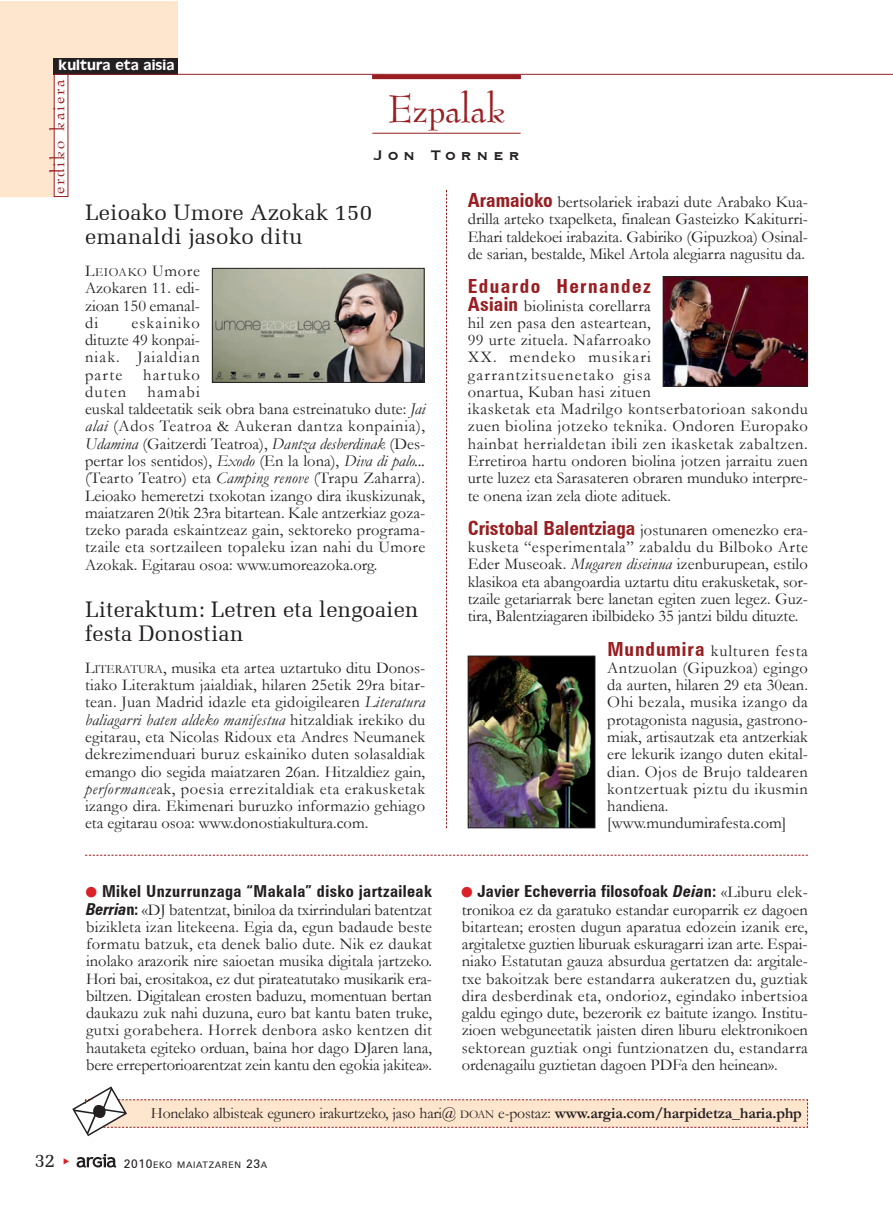
<style>
.page{position:relative;width:893px;height:1212px;background:#fff}
.page>*{position:absolute;margin:0;border:0;box-sizing:border-box;transform-origin:0 0}
.t1{font:45px "Bernadette";color:#981e21}
.t2{font:22.5px/24px "Memoir";letter-spacing:-.005em;color:#231f20}
.t3{font:21px "Bernadette";letter-spacing:.09em;color:#981e21}
.t4{font:700 19.5px "Zurich Cn BT";letter-spacing:.075em;color:#981e21}
.t5{font:19.5px "Memoir";color:#231f20}
.t6{font:18px "Copprpl Goth Bd BT";letter-spacing:.255em;color:#231f20}
.t7{font:16.5px/17.2px "Garamond";letter-spacing:.01em;color:#231f20;text-align:justify}
.t8{font:700 16.5px "Zurich Cn BT";letter-spacing:.025em;color:#231f20}
.t9{font:16.5px "Garamond";letter-spacing:.07em;color:#231f20}
.t10{font:15.75px "Garamond";letter-spacing:-.015em;color:#231f20}
.t11{font:15px "Antique Olive";letter-spacing:.005em;color:#fff}
.t12{font:9px "Zurich BT";letter-spacing:.075em;color:#231f20}
.s1{font-size:12.3px}
.s2{font-style:italic}
.s3{font-family:"Zurich Cn BT";font-weight:700;font-size:19.5px;color:#981e21}
.s4{color:#da2128}
.s5{font-family:"Zurich Cn BT";font-weight:700;font-style:italic}
.s6{font-family:"Zurich Cn BT";font-weight:700}
.s7{font-family:"Garamond";font-weight:400}
.s8{font-size:11.85px}
.s9{font-weight:700}
.s10{font-size:12px}
</style>
<div class="page">
<svg style="left:77px;top:1154px;width:39px;height:13px"></svg>
<div style="left:0;top:1px;width:178px;height:59px;background:#fee6ce"></div>
<div style="left:0;top:1px;width:61px;height:196px;background:#fee6ce"></div>
<div style="left:54px;top:74px;width:14px;height:123px;background:#fff"></div>
<div style="left:54px;top:58px;width:124px;height:16px;background:#231f20"></div>
<hr style="left:372px;top:133px;width:149px;height:1px;background:#981e21">
<hr style="left:372px;top:75px;width:149px;height:4px;background:#981e21">
<hr style="left:54px;top:74px;width:838px;height:1px;background:#981e21">
<svg style="left:72px;top:1086px;width:736px;height:50px"></svg>
<svg style="left:446px;top:190px;width:1px;height:638px"></svg>
<svg style="left:85px;top:855px;width:723px;height:1px"></svg>
<img style="left:665px;top:278px;width:141px;height:107px">
<div style="left:663px;top:276px;width:145px;height:111px;border:1px solid #231f20"></div>
<img style="left:214px;top:270px;width:209px;height:111px">
<div style="left:212px;top:268px;width:213px;height:115px;border:1px solid #231f20"></div>
<img style="left:470px;top:658px;width:123px;height:168px">
<div style="left:468px;top:656px;width:127px;height:172px;border:1px solid #231f20"></div>
<p class="t11" style="left:59px;top:60px;width:117px">kultura eta aisia</p>
<p class="t3" style="left:48px;top:194px;width:116px;rotate:-90deg">erdiko kaiera</p>
<h1 class="t1" style="left:388px;top:86px;width:119px">Ezpalak</h1>
<p class="t6" style="left:373px;top:145px;width:148px">Jon Torner</p>
<h2 class="t2" style="left:85px;top:200px;width:289px">Leioako Umore Azokak 150 emanaldi jasoko ditu</h2>
<p class="t7" style="left:85px;top:263px;width:116px">L<span class="s1">EIOAKO</span> Umore Azokaren 11. edi&shy;zioan 150 emanal&shy;di</p>
<p class="t7" style="left:85px;top:314px;width:116px;text-indent:46px">eskainiko dituzte 49 konpai&shy;niak. Jaialdian parte</p>
<p class="t9" style="left:143px;top:365px;width:58px">hartuko</p>
<p class="t7" style="left:85px;top:383px;width:342px;text-align:left;text-indent:62px">hamabi<br>euskal taldeetatik seik obra bana estreinatuko dute: <span class="s2">Jai alai</span> (Ados Teatroa &amp; Aukeran dantza konpainia), <span class="s2">Udamina</span> (Gaitzerdi Teatroa), <span class="s2">Dantza desberdinak</span> (Des&shy;pertar los sentidos), <span class="s2">Exodo</span> (En la lona), <span class="s2">Diva di palo... </span>(Tearto Teatro) eta <span class="s2">Camping renove</span> (Trapu Zaharra).<br>Leioako hemeretzi txokotan izango dira ikuskizunak, maiatzaren 20tik 23ra bitartean. Kale antzerkiaz goza&shy;tzeko parada eskaintzeaz gain, sektoreko programa&shy;tzaile eta sortzaileen topaleku izan nahi du Umore Azokak. Egitarau osoa: www.umoreazoka.org.</p>
<p class="t7" style="left:85px;top:383px;width:43px">duten</p>
<h2 class="t2" style="left:85px;top:597px;width:335px">Literaktum: Letren eta lengoaien festa Donostian</h2>
<p class="t7" style="left:85px;top:659px;width:342px">L<span class="s1">ITERATURA</span>, musika eta artea uztartuko ditu Donos&shy;tiako Literaktum jaialdiak, hilaren 25etik 29ra bitar&shy;tean. Juan Madrid idazle eta gidoigilearen <span class="s2">Literatura baliagarri baten aldeko manifestua</span> hitzaldiak irekiko du egitarau, eta Nicolas Ridoux eta Andres Neumanek dekrezimenduari buruz eskainiko duten solasaldiak emango dio segida maiatzaren 26an. Hitzaldiez gain, <span class="s2">performance</span>ak, poesia errezitaldiak eta erakusketak izango dira. Ekimenari buruzko informazio gehiago eta egitarau osoa: www.donostiakultura.com.</p>
<p class="t7" style="left:468px;top:194px;width:342px"><span class="s3">Aramaioko</span> bertsolariek irabazi dute Arabako Kua&shy;drilla arteko txapelketa, finalean Gasteizko Kakiturri-Ehari taldekoei irabazita. Gabiriko (Gipuzkoa) Osinal&shy;de sarian, bestalde, Mikel Artola alegiarra nagusitu da.</p>
<p class="t4" style="left:468px;top:275px;width:185px">Eduardo Hernandez</p>
<p class="t7" style="left:468px;top:297px;width:342px;text-align:left"><span class="s3">Asiain</span> biolinista corellarra<br>hil zen pasa den asteartean,<br>99 urte zituela. Nafarroako<br>XX. mendeko musikari<br>garrantzitsuenetako gisa<br>onartua, Kuban hasi zituen<br>ikasketak eta Madrilgo kontserbatorioan sakondu zuen biolina jotzeko teknika. Ondoren Europako hainbat herrialdetan ibili zen ikasketak zabaltzen.<br>Erretiroa hartu ondoren biolina jotzen jarraitu zuen urte luzez eta Sarasateren obraren munduko interpre&shy;te onena izan zela diote adituek.</p>
<p class="t7" style="left:468px;top:521px;width:342px"><span class="s3">Cristobal Balentziaga</span> jostunaren omenezko era&shy;kusketa “esperimentala” zabaldu du Bilboko Arte Eder Museoak. <span class="s2">Mugaren diseinua</span> izenburupean, estilo klasikoa eta abangoardia uztartu ditu erakusketak, sor&shy;tzaile getariarrak bere lanetan egiten zuen legez. Guz&shy;tira, Balentziagaren ibilbideko 35 jantzi bildu dituzte.</p>
<p class="t7" style="left:607px;top:642px;width:202px;text-align:left"><span class="s3">Mundumira</span> kulturen festa<br>Antzuolan (Gipuzkoa) egingo da aurten, hilaren 29 eta 30ean.<br>Ohi bezala, musika izango da protagonista nagusia, gastrono&shy;miak, artisautzak eta antzerkiak ere lekurik izango duten ekital&shy;dian. Ojos de Brujo taldearen kontzertuak piztu du ikusmin handiena. [www.mundumirafesta.com]</p>
<p class="t8" style="left:86px;top:881px;width:347px"><span class="s4">●</span> Mikel Unzurrunzaga “Makala” disko jartzaileak</p>
<p class="t7" style="left:86px;top:901px;width:348px"><span class="s5">Berria</span><span class="s6">n:</span> «DJ batentzat, biniloa da txirrindulari batentzat bizikleta izan litekeena. Egia da, egun badaude beste formatu batzuk, eta denek balio dute. Nik ez daukat inolako arazorik nire saioetan musika digitala jartzeko.<br>Hori bai, erositakoa, ez dut pirateatutako musikarik era&shy;biltzen. Digitalean erosten baduzu, momentuan bertan daukazu zuk nahi duzuna, euro bat kantu baten truke, gutxi gorabehera. Horrek denbora asko kentzen dit hautaketa egiteko orduan, baina hor dago DJaren lana, bere errepertorioarentzat zein kantu den egokia jakitea».</p>
<p class="t8" style="left:462px;top:881px;width:347px"><span class="s4">●</span> Javier Echeverria filosofoak <span class="s2">Deia</span>n: <span class="s7">«Liburu elek-</span></p>
<p class="t7" style="left:462px;top:901px;width:348px">tronikoa ez da garatuko estandar europarrik ez dagoen bitartean; erosten dugun aparatua edozein izanik ere, argitaletxe guztien liburuak eskuragarri izan arte. Espai&shy;niako Estatutan gauza absurdua gertatzen da: argitale&shy;txe bakoitzak bere estandarra aukeratzen du, guztiak dira desberdinak eta, ondorioz, egindako inbertsioa galdu egingo dute, bezerorik ez baitute izango. Institu&shy;zioen webguneetatik jaisten diren liburu elektronikoen sektorean guztiak ongi funtzionatzen du, estandarra ordenagailu guztietan dagoen PDFa den heinean».</p>
<p class="t10" style="left:151px;top:1104px;width:652px">Honelako albisteak egunero irakurtzeko, jaso hari@ <span class="s8">DOAN</span> e-postaz: <span class="s9">www.argia.com/harpidetza_haria.php</span></p>
<p class="t5" style="left:35px;top:1149px;width:22px">32</p>
<p class="t12" style="left:124px;top:1159px;width:145px"><span class="s10">2010</span>EKO MAIATZAREN <span class="s10">23</span>A</p>
</div>
